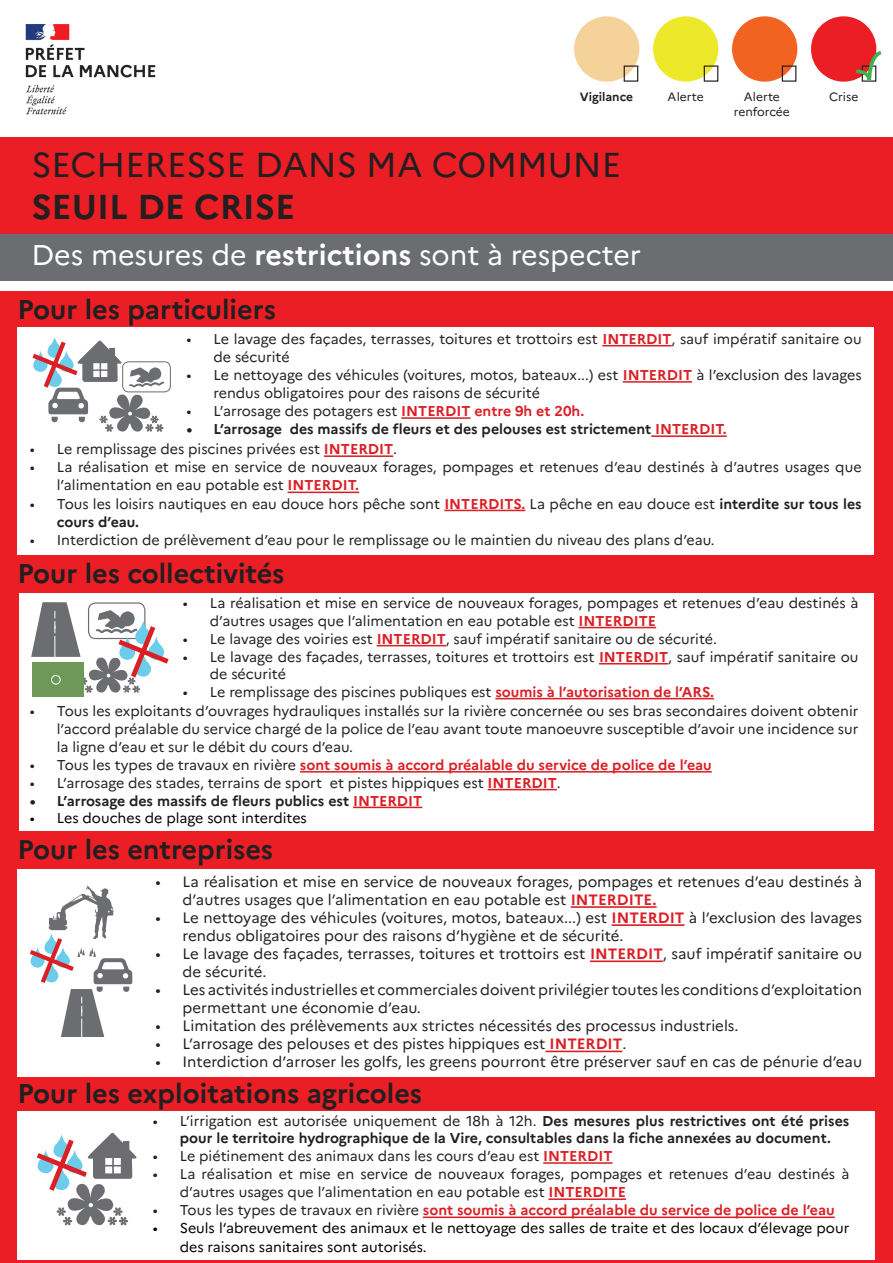
<style>
.page{position:relative;width:893px;height:1263px;background:#fff}
.page>*{position:absolute;margin:0;border:0;box-sizing:border-box;transform-origin:0 0}
.t1{font:34.5px "Marianne";color:#231f20}
.t2{font:700 34.5px "Marianne";color:#231f20}
.t3{font:28.5px "Marianne";color:#fff}
.t4{font:700 27px "Marianne";color:#231f20}
.t5{font:15px/18.1px "Marianne";color:#231f20}
.t6{font:14.25px/18.1px "Marianne";color:#231f20}
.t7{font:700 14.25px/17.1px "Marianne";color:#231f20}
.t8{font:700 14.25px "Marianne";color:#db1f25}
.t9{font:14.25px/18.1px "Marianne";color:#000}
.t10{font:12px "Marianne";color:#231f20}
.t11{font:700 12px "Marianne";color:#231f20}
.s1{font-weight:700}
.s2{font-weight:700;color:#db1f25}
.s3{color:#db1f25}
.s4{font-weight:400;color:#231f20}
.s5{font-weight:400}
</style>
<div class="page">
<div style="left:0;top:291px;width:893px;height:972px;background:#ea1e24"></div>
<div style="left:18px;top:1111px;width:857px;height:149px;background:#fff"></div>
<div style="left:0;top:234px;width:893px;height:47px;background:#6c6d70"></div>
<img style="left:25px;top:24px;width:131px;height:91px">
<div style="left:0;top:137px;width:893px;height:97px;background:#ea1e24"></div>
<div style="left:574px;top:16px;width:65px;height:66px;background:#f4d29a;border-radius:50%"></div>
<div style="left:653px;top:16px;width:65px;height:66px;background:#ede92a;border-radius:50%"></div>
<div style="left:732px;top:16px;width:65px;height:66px;background:#f26221;border-radius:50%"></div>
<div style="left:811px;top:16px;width:65px;height:66px;background:#ea1e24;border-radius:50%"></div>
<div style="left:624px;top:66px;width:14px;height:16px;border:1px solid #231f20"></div>
<div style="left:704px;top:66px;width:14px;height:16px;border:1px solid #231f20"></div>
<div style="left:782px;top:66px;width:14px;height:16px;border:1px solid #231f20"></div>
<div style="left:18px;top:327px;width:856px;height:228px;background:#fff"></div>
<hr style="left:602px;top:345px;width:70px;height:1px;background:#db1f25">
<hr style="left:623px;top:381px;width:69px;height:2px;background:#db1f25">
<hr style="left:401px;top:417px;width:69px;height:2px;background:#db1f25">
<hr style="left:651px;top:435px;width:76px;height:2px;background:#db1f25">
<svg style="left:854px;top:48px;width:28px;height:32px"></svg>
<div style="left:122px;top:361px;width:49px;height:31px;border:1px solid #6c6d70;border-radius:6px"></div>
<div style="left:19px;top:593px;width:855px;height:238px;background:#fff"></div>
<svg style="left:32px;top:337px;width:133px;height:95px"></svg>
<hr style="left:579px;top:627px;width:77px;height:1px;background:#db1f25">
<hr style="left:377px;top:645px;width:69px;height:1px;background:#db1f25">
<hr style="left:599px;top:663px;width:69px;height:1px;background:#db1f25">
<hr style="left:495px;top:698px;width:219px;height:1px;background:#db1f25">
<div style="left:32px;top:662px;width:51px;height:35px;background:#6d9858"></div>
<hr style="left:543px;top:1162px;width:69px;height:2px;background:#db1f25">
<hr style="left:548px;top:1198px;width:78px;height:2px;background:#db1f25">
<hr style="left:423px;top:1216px;width:412px;height:2px;background:#db1f25">
<svg style="left:36px;top:1133px;width:101px;height:93px"></svg>
<svg style="left:31px;top:602px;width:138px;height:94px"></svg>
<hr style="left:300px;top:771px;width:412px;height:1px;background:#db1f25">
<hr style="left:488px;top:789px;width:69px;height:1px;background:#db1f25">
<hr style="left:353px;top:807px;width:69px;height:1px;background:#db1f25">
<hr style="left:324px;top:455px;width:69px;height:2px;background:#db1f25">
<hr style="left:288px;top:492px;width:71px;height:1px;background:#db1f25">
<hr style="left:444px;top:510px;width:81px;height:1px;background:#db1f25">
<div style="left:18px;top:869px;width:857px;height:208px;background:#fff"></div>
<hr style="left:571px;top:906px;width:86px;height:2px;background:#db1f25">
<hr style="left:612px;top:924px;width:72px;height:2px;background:#db1f25">
<hr style="left:590px;top:960px;width:73px;height:2px;background:#db1f25">
<hr style="left:545px;top:1050px;width:77px;height:2px;background:#db1f25">
<svg style="left:30px;top:885px;width:102px;height:152px"></svg>
<p class="t11" style="left:580px;top:90px;width:55px">Vigilance</p>
<p class="t10" style="left:668px;top:90px;width:38px">Alerte</p>
<p class="t10" style="left:744px;top:90px;width:38px">Alerte</p>
<p class="t10" style="left:734px;top:104px;width:57px">renforcée</p>
<p class="t1" style="left:31px;top:144px;width:591px">SECHERESSE DANS MA COMMUNE</p>
<p class="t2" style="left:31px;top:186px;width:266px">SEUIL DE CRISE</p>
<p class="t10" style="left:829px;top:90px;width:31px">Crise</p>
<p class="t3" style="left:31px;top:238px;width:611px">Des mesures de <span class="s1">restrictions</span> sont à respecter</p>
<p class="t4" style="left:18px;top:293px;width:260px">Pour les particuliers</p>
<p class="t6" style="left:213px;top:330px;width:650px;text-indent:-27px">• Le lavage des façades, terrasses, toitures et trottoirs est <span class="s2">INTERDIT</span>, sauf impératif sanitaire ou de sécurité</p>
<p class="t6" style="left:213px;top:366px;width:650px;text-indent:-27px">• Le nettoyage des véhicules (voitures, motos, bateaux...) est <span class="s2">INTERDIT</span> à l’exclusion des lavages rendus obligatoires pour des raisons de sécurité</p>
<p class="t6" style="left:186px;top:402px;width:399px">• L’arrosage des potagers est <span class="s2">INTERDIT entre 9h et 20h.</span></p>
<p class="t7" style="left:186px;top:421px;width:542px">• L’arrosage des massifs de fleurs et des pelouses est strictement <span class="s3">INTERDIT.</span></p>
<p class="t6" style="left:30px;top:440px;width:369px">• Le remplissage des piscines privées est <span class="s2">INTERDIT</span>.</p>
<p class="t6" style="left:57px;top:458px;width:806px;text-indent:-27px">• La réalisation et mise en service de nouveaux forages, pompages et retenues d’eau destinés à d’autres usages que l’alimentation en eau potable est <span class="s2">INTERDIT.</span></p>
<p class="t6" style="left:57px;top:494px;width:806px;text-indent:-27px">• Tous les loisirs nautiques en eau douce hors pêche sont <span class="s2">INTERDITS.</span> La pêche en eau douce est <span class="s1">interdite sur tous les cours d’eau.</span></p>
<p class="t6" style="left:30px;top:531px;width:686px">• Interdiction de prélèvement d’eau pour le remplissage ou le maintien du niveau des plans d’eau.</p>
<p class="t4" style="left:18px;top:557px;width:268px">Pour les collectivités</p>
<p class="t6" style="left:210px;top:593px;width:650px;text-indent:-27px">• La réalisation et mise en service de nouveaux forages, pompages et retenues d’eau destinés à d’autres usages que l’alimentation en eau potable est <span class="s2">INTERDITE</span></p>
<p class="t6" style="left:183px;top:630px;width:536px">• Le lavage des voiries est <span class="s2">INTERDIT</span>, sauf impératif sanitaire ou de sécurité.</p>
<p class="t6" style="left:210px;top:648px;width:650px;line-height:17.1px;text-indent:-27px">• Le lavage des façades, terrasses, toitures et trottoirs est <span class="s2">INTERDIT</span>, sauf impératif sanitaire ou de sécurité</p>
<p class="t6" style="left:183px;top:682px;width:533px">• Le remplissage des piscines publiques est <span class="s2">soumis à l’autorisation de l’ARS.</span></p>
<p class="t6" style="left:57px;top:702px;width:803px;text-align:justify;text-indent:-27px">• Tous les exploitants d’ouvrages hydrauliques installés sur la rivière concernée ou ses bras secondaires doivent obtenir l’accord préalable du service chargé de la police de l’eau avant toute manoeuvre susceptible d’avoir une incidence sur la ligne d’eau et sur le débit du cours d’eau.</p>
<p class="t8" style="left:30px;top:756px;width:683px"><span class="s4">• Tous les types de travaux en rivière</span> sont soumis à accord préalable du service de police de l’eau</p>
<p class="t6" style="left:30px;top:773px;width:532px">• L’arrosage des stades, terrains de sport et pistes hippiques est <span class="s2">INTERDIT</span>.</p>
<p class="t7" style="left:30px;top:792px;width:394px">• L’arrosage des massifs de fleurs publics est <span class="s3">INTERDIT</span></p>
<p class="t9" style="left:30px;top:809px;width:279px">• Les douches de plage sont interdites</p>
<p class="t4" style="left:18px;top:833px;width:257px">Pour les entreprises</p>
<p class="t5" style="left:183px;top:872px;width:681px;text-indent:-27px">• La réalisation et mise en service de nouveaux forages, pompages et retenues d’eau destinés à d’autres usages que l’alimentation en eau potable est <span class="s2">INTERDITE.</span></p>
<p class="t5" style="left:183px;top:909px;width:681px;text-indent:-27px">• Le nettoyage des véhicules (voitures, motos, bateaux...) est <span class="s2">INTERDIT</span> à l’exclusion des lavages rendus obligatoires pour des raisons d’hygiène et de sécurité.</p>
<p class="t5" style="left:183px;top:945px;width:681px;text-indent:-27px">• Le lavage des façades, terrasses, toitures et trottoirs est <span class="s2">INTERDIT</span>, sauf impératif sanitaire ou de sécurité.</p>
<p class="t5" style="left:183px;top:981px;width:681px;text-indent:-27px">• Les activités industrielles et commerciales doivent privilégier toutes les conditions d’exploitation permettant une économie d’eau.</p>
<p class="t5" style="left:156px;top:1017px;width:584px">• Limitation des prélèvements aux strictes nécessités des processus industriels.</p>
<p class="t5" style="left:156px;top:1035px;width:472px">• L’arrosage des pelouses et des pistes hippiques est <span class="s2">INTERDIT</span>.</p>
<p class="t5" style="left:156px;top:1053px;width:708px">• Interdiction d’arroser les golfs, les greens pourront être préserver sauf en cas de pénurie d’eau</p>
<p class="t4" style="left:18px;top:1077px;width:406px">Pour les exploitations agricoles</p>
<p class="t7" style="left:180px;top:1112px;width:671px;text-indent:-27px"><span class="s5">• L’irrigation est autorisée uniquement de 18h à 12h.</span> Des mesures plus restrictives ont été prises pour le territoire hydrographique de la Vire, consultables dans la fiche annexées au document.</p>
<p class="t6" style="left:153px;top:1147px;width:461px">• Le piétinement des animaux dans les cours d’eau est <span class="s2">INTERDIT</span></p>
<p class="t6" style="left:180px;top:1165px;width:671px;text-indent:-27px">• La réalisation et mise en service de nouveaux forages, pompages et retenues d’eau destinés à d’autres usages que l’alimentation en eau potable est <span class="s2">INTERDITE</span></p>
<p class="t8" style="left:153px;top:1201px;width:683px"><span class="s4">• Tous les types de travaux en rivière</span> sont soumis à accord préalable du service de police de l’eau</p>
<p class="t9" style="left:180px;top:1219px;width:671px;text-indent:-27px">• Seuls l‘abreuvement des animaux et le nettoyage des salles de traite et des locaux d’élevage pour des raisons sanitaires sont autorisés.</p>
</div>
